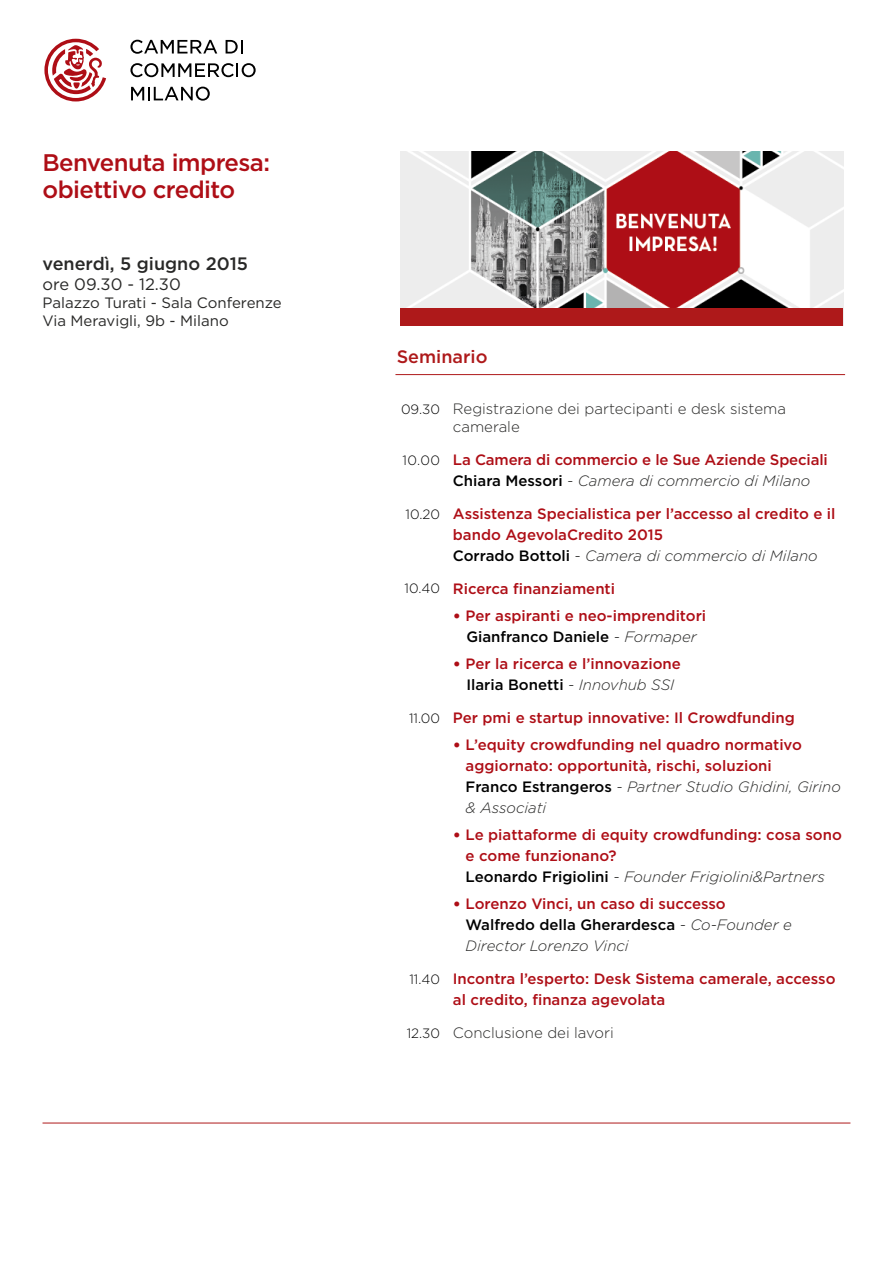
<style>
.page{position:relative;width:893px;height:1263px;background:#fff}
.page>*{position:absolute;margin:0;border:0;box-sizing:border-box;transform-origin:0 0}
.t1{font:500 24px/27px "Gotham";letter-spacing:-.025em;color:#ae0e16}
.t2{font:500 18px "Gotham";color:#282827}
.t3{font:500 18px "Gotham";color:#ae191a}
.t4{font:16.5px "Gotham";color:#282827}
.t5{font:500 15px/21px "Gotham";color:#ae0e16}
.t6{font:italic 300 15px/21px "Gotham";color:#282827}
.t7{font:300 15px/18px "Gotham";color:#282827}
.t8{font:15px/18px "Gotham";color:#282827}
.t9{font:300 13.5px "Gotham";color:#000}
.s1{color:#000}
.s2{font-weight:300;font-style:italic;color:#282827}
.s3{font-family:"DIN Pro";font-weight:300}
.s4{font-family:"DIN Pro";font-style:normal;color:#ae0e16}
.s5{font-weight:500;font-style:normal;color:#ae0e16}
.s6{font-weight:500;font-style:normal;color:#000}
</style>
<div class="page">
<img style="left:401px;top:151px;width:442px;height:158px">
<div style="left:401px;top:309px;width:442px;height:17px;background:#ae191a"></div>
<hr style="left:43px;top:1123px;width:807px;height:1px;background:#ae191a">
<svg style="left:44px;top:39px;width:62px;height:62px"></svg>
<svg style="left:130px;top:40px;width:87px;height:14px"></svg>
<svg style="left:226px;top:40px;width:17px;height:14px"></svg>
<svg style="left:130px;top:63px;width:126px;height:14px"></svg>
<svg style="left:131px;top:87px;width:79px;height:14px"></svg>
<hr style="left:395px;top:374px;width:450px;height:1px;background:#ae191a">
<h1 class="t1" style="left:43px;top:149px;width:229px">Benvenuta impresa: obiettivo credito</h1>
<p class="t2" style="left:43px;top:252px;width:207px">venerdì, 5 giugno 2015</p>
<p class="t4" style="left:43px;top:273px;width:140px">ore 09.30 - 12.30</p>
<p class="t8" style="left:43px;top:293px;width:241px">Palazzo Turati - Sala Conferenze<br>Via Meravigli, 9b - Milano</p>
<p class="t3" style="left:397px;top:345px;width:92px">Seminario</p>
<p class="t9" style="left:401px;top:400px;width:41px">09.30</p>
<p class="t9" style="left:403px;top:451px;width:39px">10.00</p>
<p class="t9" style="left:406px;top:505px;width:36px">10.20</p>
<p class="t9" style="left:405px;top:580px;width:37px">10.40</p>
<p class="t9" style="left:409px;top:709px;width:33px">11.00</p>
<p class="t9" style="left:409px;top:971px;width:32px">11.40</p>
<p class="t9" style="left:407px;top:1024px;width:35px">12.30</p>
<p class="t7" style="left:453px;top:399px;width:335px">Registrazione dei partecipanti e desk sistema camerale</p>
<p class="t5" style="left:453px;top:449px;width:376px">La Camera di commercio e le Sue Aziende Speciali<br><span class="s1">Chiara Messori</span> <span class="s2">- Camera di commercio di Milano</span></p>
<p class="t5" style="left:453px;top:503px;width:384px">Assistenza Specialistica per l’accesso al credito e il bando AgevolaCredito 2015<br><span class="s1">Corrado Bottoli</span> <span class="s2">- Camera di commercio di Milano</span></p>
<p class="t5" style="left:453px;top:578px;width:164px">Ricerca finanziamenti</p>
<p class="t5" style="left:453px;top:605px;width:255px;text-align:center"><span class="s3">•</span> Per aspiranti e neo-imprenditori<br><span class="s1">Gianfranco Daniele</span> <span class="s2">- Formaper</span></p>
<p class="t5" style="left:453px;top:653px;width:230px;text-align:center"><span class="s3">•</span> Per la ricerca e l’innovazione<br><span class="s1">Ilaria Bonetti</span> <span class="s2">- Innovhub SSI</span></p>
<p class="t5" style="left:453px;top:707px;width:343px">Per pmi e startup innovative: Il Crowdfunding</p>
<p class="t5" style="left:466px;top:734px;width:377px;text-indent:-13px"><span class="s3">•</span> L’equity crowdfunding nel quadro normativo aggiornato: opportunità, rischi, soluzioni<br><span class="s1">Franco Estrangeros</span> <span class="s2">- Partner Studio Ghidini, Girino &amp; Associati</span></p>
<p class="t5" style="left:466px;top:824px;width:378px;text-indent:-13px"><span class="s3">•</span> Le piattaforme di equity crowdfunding: cosa sono e come funzionano?<br><span class="s1">Leonardo Frigiolini</span> <span class="s2">- Founder Frigiolini&amp;Partners</span></p>
<p class="t6" style="left:466px;top:893px;width:328px;text-indent:-13px"><span class="s4">•</span> <span class="s5">Lorenzo Vinci, un caso di successo<br></span><span class="s6">Walfredo della Gherardesca</span> - Co-Founder e<br>Director Lorenzo Vinci</p>
<p class="t5" style="left:453px;top:968px;width:384px">Incontra l’esperto: Desk Sistema camerale, accesso al credito, finanza agevolata</p>
<p class="t7" style="left:453px;top:1023px;width:163px">Conclusione dei lavori</p>
</div>
